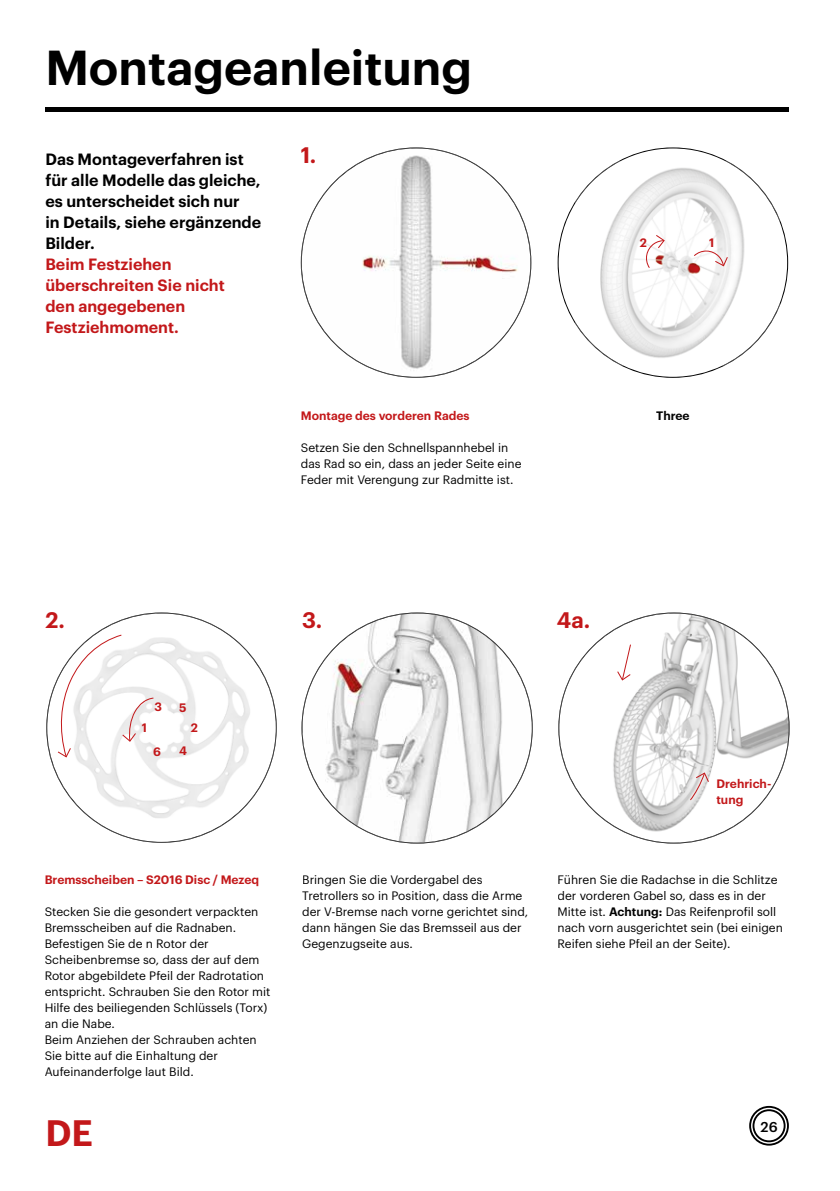
<style>
.page{position:relative;width:840px;height:1191px;background:#fff}
.page>*{position:absolute;margin:0;border:0;box-sizing:border-box;transform-origin:0 0}
.t1{font:600 48px "Graphik";color:#000}
.t2{font:600 36px "Graphik";color:#c3181a}
.t3{font:600 22px "Graphik";color:#c3181a}
.t4{font:600 16px/21px "Graphik";color:#000}
.t5{font:600 16px/21px "Graphik";color:#c3181a}
.t6{font:500 14px "Graphik";color:#000}
.t7{font:12px/16px "Graphik";color:#000}
.t8{font:600 12px/16px "Graphik";color:#c3181a}
.t9{font:600 12px "Graphik";color:#000}
.t10{font:600 11.8px "Graphik";color:#c3181a}
.s1{font-weight:600}
</style>
<div class="page">
<svg style="left:749px;top:1106px;width:39px;height:39px"></svg>
<hr style="left:45px;top:107px;width:743px;height:4px;background:#000">
<svg style="left:300px;top:147px;width:231px;height:231px"></svg>
<img style="left:316px;top:148px;width:157px;height:57px">
<img style="left:473px;top:163px;width:57px;height:157px">
<img style="left:301px;top:205px;width:57px;height:157px">
<img style="left:358px;top:320px;width:157px;height:57px">
<svg style="left:301px;top:612px;width:217px;height:216px"></svg>
<img style="left:317px;top:613px;width:157px;height:57px">
<img style="left:474px;top:628px;width:58px;height:157px">
<img style="left:302px;top:670px;width:57px;height:157px">
<img style="left:359px;top:785px;width:157px;height:58px">
<svg style="left:614px;top:612px;width:175px;height:216px"></svg>
<img style="left:574px;top:613px;width:157px;height:57px">
<img style="left:731px;top:628px;width:57px;height:157px">
<img style="left:558px;top:670px;width:58px;height:157px">
<img style="left:616px;top:785px;width:157px;height:58px">
<svg style="left:689px;top:772px;width:19px;height:28px"></svg>
<svg style="left:46px;top:612px;width:216px;height:231px"></svg>
<img style="left:62px;top:613px;width:157px;height:57px">
<img style="left:219px;top:628px;width:57px;height:157px">
<img style="left:47px;top:670px;width:57px;height:157px">
<img style="left:104px;top:785px;width:157px;height:57px">
<svg style="left:58px;top:634px;width:95px;height:123px"></svg>
<svg style="left:617px;top:644px;width:13px;height:36px"></svg>
<svg style="left:557px;top:147px;width:230px;height:231px"></svg>
<img style="left:575px;top:161px;width:44px;height:42px">
<img style="left:725px;top:161px;width:54px;height:60px">
<img style="left:575px;top:322px;width:48px;height:43px">
<img style="left:722px;top:304px;width:57px;height:61px">
<svg style="left:693px;top:249px;width:34px;height:17px"></svg>
<svg style="left:643px;top:235px;width:21px;height:33px"></svg>
<h1 class="t1" style="left:45px;top:30px;width:428px">Montageanleitung</h1>
<h3 class="t4" style="left:45px;top:147px;width:217px">Das Montageverfahren ist für alle Modelle das gleiche, es unterscheidet sich nur<br>in Details, siehe ergänzende<br>Bilder.</h3>
<h3 class="t5" style="left:45px;top:252px;width:181px">Beim Festziehen überschreiten Sie nicht den angegebenen<br>Festziehmoment.</h3>
<h3 class="t3" style="left:300px;top:138px;width:17px">1.</h3>
<p class="t8" style="left:300px;top:406px;width:170px">Montage des vorderen Rades</p>
<p class="t7" style="left:300px;top:438px;width:222px">Setzen Sie den Schnellspannhebel in das Rad so ein, dass an jeder Seite eine<br>Feder mit Verengung zur Radmitte ist.</p>
<h3 class="t3" style="left:45px;top:603px;width:21px">2.</h3>
<p class="t10" style="left:154px;top:697px;width:9px">3</p>
<p class="t8" style="left:179px;top:698px;width:9px">5</p>
<p class="t8" style="left:142px;top:719px;width:7px">1</p>
<p class="t8" style="left:191px;top:718px;width:9px">2</p>
<p class="t8" style="left:153px;top:743px;width:9px">6</p>
<p class="t8" style="left:179px;top:742px;width:9px">4</p>
<h3 class="t3" style="left:302px;top:603px;width:21px">3.</h3>
<h3 class="t3" style="left:556px;top:603px;width:35px">4a.</h3>
<p class="t8" style="left:639px;top:234px;width:9px">2</p>
<p class="t8" style="left:708px;top:234px;width:7px">1</p>
<p class="t9" style="left:655px;top:406px;width:35px">Three</p>
<p class="t8" style="left:716px;top:774px;width:56px">Drehrich&shy;tung</p>
<p class="t8" style="left:45px;top:871px;width:216px">Bremsscheiben – S2016 Disc / Mezeq</p>
<p class="t7" style="left:45px;top:903px;width:227px">Stecken Sie die gesondert verpackten Bremsscheiben auf die Radnaben.<br>Befestigen Sie de n Rotor der Scheibenbremse so, dass der auf dem Rotor abgebildete Pfeil der Radrotation entspricht. Schrauben Sie den Rotor mit Hilfe des beiliegenden Schlüssels (Torx) an die Nabe.<br>Beim Anziehen der Schrauben achten Sie bitte auf die Einhaltung der Aufeinanderfolge laut Bild.</p>
<h2 class="t2" style="left:45px;top:1105px;width:49px">DE</h2>
<p class="t7" style="left:302px;top:871px;width:227px">Bringen Sie die Vordergabel des Tretrollers so in Position, dass die Arme der V-Bremse nach vorne gerichtet sind, dann hängen Sie das Bremsseil aus der Gegenzugseite aus.</p>
<p class="t7" style="left:557px;top:871px;width:227px">Führen Sie die Radachse in die Schlitze der vorderen Gabel so, dass es in der Mitte ist. <span class="s1">Achtung:</span> Das Reifenprofil soll nach vorn ausgerichtet sein (bei einigen Reifen siehe Pfeil an der Seite).</p>
<p class="t6" style="left:760px;top:1116px;width:19px">26</p>
</div>
